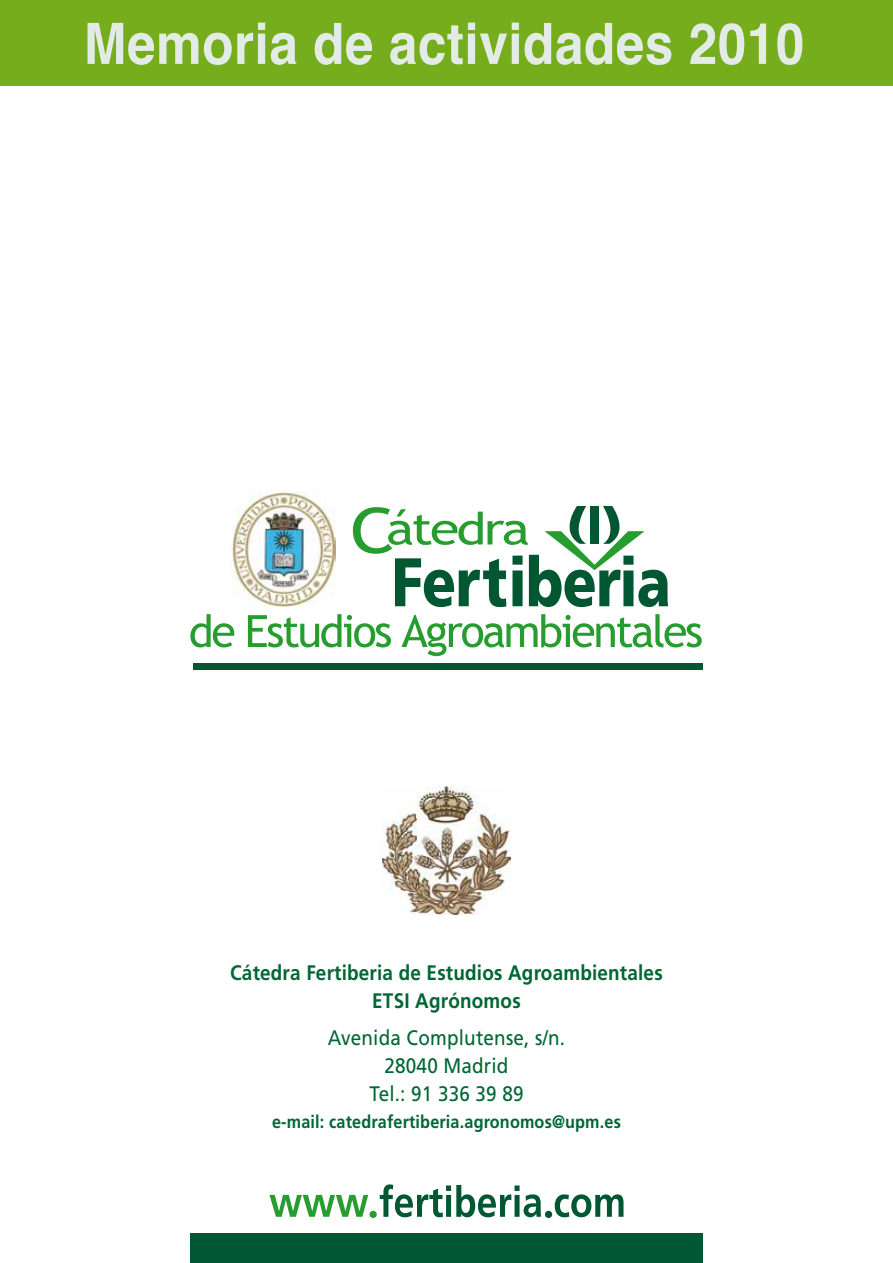
<style>
.page{position:relative;width:893px;height:1263px;background:#fff}
.page>*{position:absolute;margin:0;border:0;box-sizing:border-box;transform-origin:0 0}
.t1{font:700 57px "Helvetica";letter-spacing:.01em;color:#e2ebe5;scale:.9 1}
.t2{font:700 21px/28.2px "Frutiger";letter-spacing:.01em;color:#063;text-align:center;scale:.9 1}
.t3{font:21px/28.2px "Frutiger";letter-spacing:.01em;color:#063;text-align:center;scale:.9 1}
.t4{font:700 18px "Frutiger";letter-spacing:.01em;color:#063;scale:.9 1}
</style>
<div class="page">
<img style="left:232px;top:492px;width:104px;height:115px">
<svg style="left:190px;top:614px;width:44px;height:33px"></svg>
<svg style="left:248px;top:614px;width:143px;height:33px"></svg>
<svg style="left:401px;top:614px;width:301px;height:42px"></svg>
<svg style="left:353px;top:506px;width:315px;height:101px"></svg>
<div style="left:193px;top:663px;width:510px;height:7px;background:#005731"></div>
<div style="left:545px;top:1211px;width:7px;height:7px;background:#005731;border-radius:50%"></div>
<div style="left:370px;top:1211px;width:7px;height:7px;background:#269d2e;border-radius:50%"></div>
<svg style="left:269px;top:1195px;width:99px;height:22px"></svg>
<svg style="left:380px;top:1184px;width:161px;height:33px"></svg>
<svg style="left:555px;top:1194px;width:68px;height:23px"></svg>
<div style="left:190px;top:1233px;width:513px;height:30px;background:#005731"></div>
<img style="left:383px;top:787px;width:127px;height:127px">
<div style="left:0;top:0;width:893px;height:85px;background:#76ad1c"></div>
<h1 class="t1" style="left:84px;top:-2px;width:802px">Memoria de actividades 2010</h1>
<p class="t2" style="left:230px;top:958px;width:482px">Cátedra Fertiberia de Estudios Agroambientales<br>ETSI Agrónomos</p>
<p class="t3" style="left:328px;top:1023px;width:265px">Avenida Complutense, s/n.<br>28040 Madrid<br>Tel.: 91 336 39 89</p>
<p class="t4" style="left:272px;top:1111px;width:389px">e-mail: catedrafertiberia.agronomos@upm.es</p>
</div>
